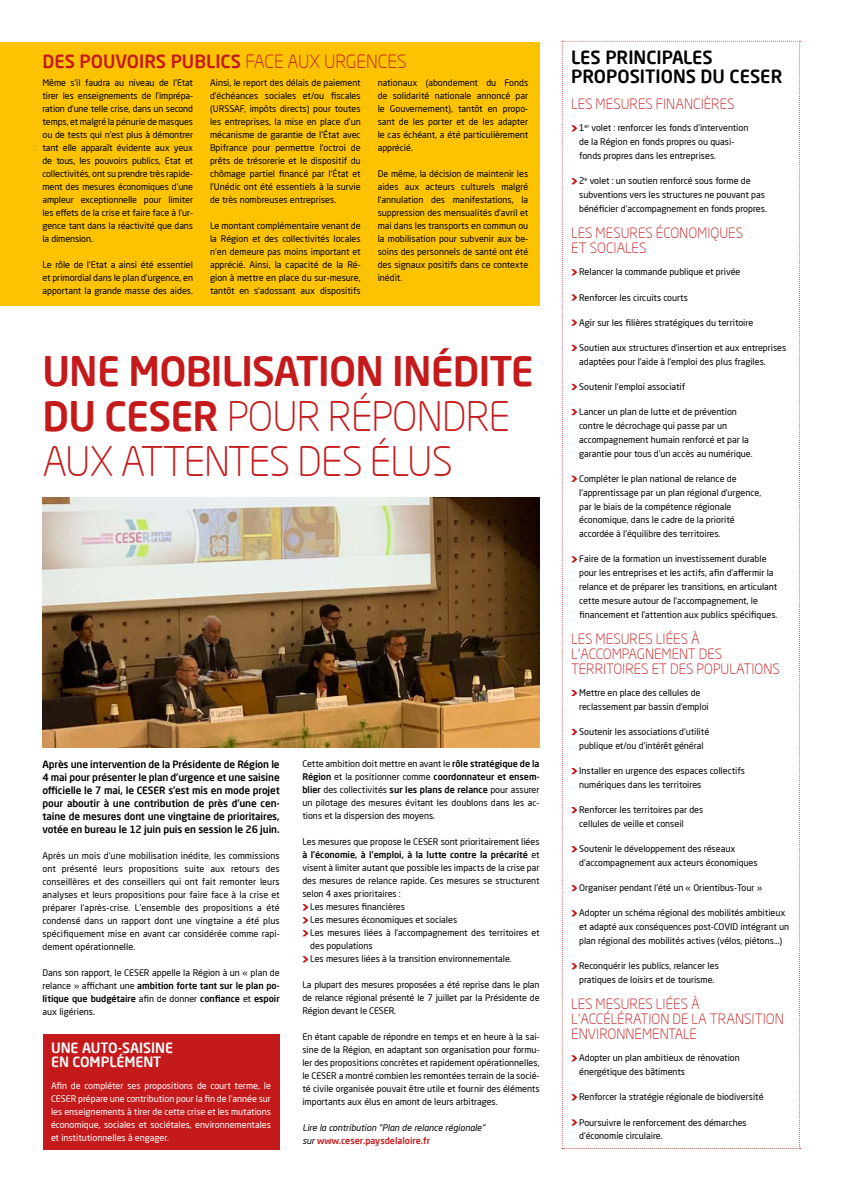
<style>
.page{position:relative;width:842px;height:1191px;background:#fff}
.page>*{position:absolute;margin:0;border:0;box-sizing:border-box;transform-origin:0 0}
.t1{font:300 40px/45px "Neo Sans Pro";letter-spacing:-.02em;color:#c51a1b}
.t2{font:500 18px "Neo Sans Pro";color:#c51a1b}
.t3{font:500 18px/18.8px "Neo Sans Pro";color:#000}
.t4{font:300 14px/14.8px "Neo Sans Pro";color:#c51a1b}
.t5{font:500 14px/14px "Neo Sans Pro";color:#fff}
.t6{font:500 10px/13px "Neo Sans Pro";letter-spacing:-.01em;color:#000;text-align:justify}
.t7{font:9px/13px "Neo Sans Pro";color:#000}
.t8{font:9px/13px "Neo Sans Pro";color:#fff;text-align:justify}
.t9{font:italic 9px/13px "Neo Sans Pro";color:#000}
.t10{font:500 9px "Neo Sans Pro";color:#000}
.s1{font-weight:300}
.s2{font-weight:500}
.s3{font-weight:400}
.s4{font-weight:500;font-style:normal;color:#c51a1b}
</style>
<div class="page">
<svg style="left:302px;top:904px;width:6px;height:6px"></svg>
<svg style="left:302px;top:917px;width:6px;height:6px"></svg>
<svg style="left:302px;top:930px;width:6px;height:6px"></svg>
<svg style="left:302px;top:956px;width:6px;height:6px"></svg>
<div style="left:0;top:43px;width:540px;height:263px;background:#fdc300"></div>
<svg style="left:562px;top:41px;width:238px;height:1108px"></svg>
<div style="left:43px;top:1034px;width:236px;height:115px;background:#c51a1b"></div>
<img style="left:43px;top:497px;width:496px;height:250px">
<h2 class="t2" style="left:43px;top:51px;width:366px">DES POUVOIRS PUBLICS <span class="s1">FACE AUX URGENCES</span></h2>
<p class="t7" style="left:43px;top:76px;width:152px;text-align:justify">Même s’il faudra au niveau de l’Etat tirer les enseignements de l’imprépa&shy;ration d’une telle crise, dans un second temps, et malgré la pénurie de masques ou de tests qui n’est plus à démontrer tant elle apparaît évidente aux yeux de tous, les pouvoirs publics, Etat et collectivités, ont su prendre très rapide&shy;ment des mesures économiques d'une ampleur exceptionnelle pour limiter les effets de la crise et faire face à l’ur&shy;gence tant dans la réactivité que dans la dimension.</p>
<p class="t7" style="left:43px;top:258px;width:152px;text-align:justify">Le rôle de l’Etat a ainsi été essentiel et primordial dans le plan d’urgence, en apportant la grande masse des aides.</p>
<p class="t7" style="left:210px;top:76px;width:152px;text-align:justify">Ainsi, le report des délais de paiement d’échéances sociales et/ou fiscales (URSSAF, impôts directs) pour toutes les entreprises, la mise en place d’un mécanisme de garantie de l’État avec Bpifrance pour permettre l’octroi de prêts de trésorerie et le dispositif du chômage partiel financé par l’État et l’Unédic ont été essentiels à la survie de très nombreuses entreprises.</p>
<p class="t7" style="left:210px;top:219px;width:152px;text-align:justify">Le montant complémentaire venant de la Région et des collectivités locales n’en demeure pas moins important et apprécié. Ainsi, la capacité de la Ré&shy;gion à mettre en place du sur-mesure, tantôt en s’adossant aux dispositifs</p>
<p class="t7" style="left:378px;top:76px;width:152px;text-align:justify">nationaux (abondement du Fonds de solidarité nationale annoncé par le Gouvernement), tantôt en propo&shy;sant de les porter et de les adapter le cas échéant, a été particulièrement apprécié.</p>
<p class="t7" style="left:378px;top:167px;width:152px;text-align:justify">De même, la décision de maintenir les aides aux acteurs culturels malgré l’annulation des manifestations, la suppression des mensualités d’avril et mai dans les transports en commun ou la mobilisation pour subvenir aux be&shy;soins des personnels de santé ont été des signaux positifs dans ce contexte inédit.</p>
<h1 class="t1" style="left:43px;top:348px;width:493px"><span class="s2">UNE MOBILISATION INÉDITE<br>DU CESER</span> POUR RÉPONDRE<br>AUX ATTENTES DES ÉLUS</h1>
<p class="t6" style="left:43px;top:758px;width:239px">Après une intervention de la Présidente de Région le 4 mai pour présenter le plan d’urgence et une saisine officielle le 7 mai, le CESER s’est mis en mode projet pour aboutir à une contribution de près d’une cen&shy;taine de mesures dont une vingtaine de prioritaires, votée en bureau le 12 juin puis en session le 26 juin.</p>
<p class="t7" style="left:43px;top:849px;width:239px;text-align:justify">Après un mois d’une mobilisation inédite, les commissions ont présenté leurs propositions suite aux retours des conseillères et des conseillers qui ont fait remonter leurs analyses et leurs propositions pour faire face à la crise et préparer l’après-crise. L’ensemble des propositions a été condensé dans un rapport dont une vingtaine a été plus spécifiquement mise en avant car considérée comme rapi&shy;dement opérationnelle.</p>
<p class="t7" style="left:43px;top:966px;width:239px;text-align:justify">Dans son rapport, le CESER appelle la Région à un « plan de relance » affichant une <span class="s2">ambition forte tant sur le plan po&shy;litique que budgétaire</span> afin de donner <span class="s2">confiance</span> et <span class="s2">espoir </span>aux ligériens.</p>
<h3 class="t5" style="left:51px;top:1041px;width:124px">UNE AUTO-SAISINE<br>EN COMPLÉMENT</h3>
<p class="t8" style="left:51px;top:1078px;width:221px">Afin de compléter ses propositions de court terme, le CESER prépare une contribution pour la fin de l’année sur les enseignements à tirer de cette crise et les mutations économique, sociales et sociétales, environnementales et institutionnelles à engager.</p>
<p class="t7" style="left:302px;top:757px;width:239px;text-align:justify">Cette ambition doit mettre en avant le <span class="s2">rôle stratégique de la Région</span> et la positionner comme <span class="s2">coordonnateur et ensem&shy;blier</span> des collectivités <span class="s2">sur les plans de relance</span> pour assurer un pilotage des mesures évitant les doublons dans les ac&shy;tions et la dispersion des moyens.</p>
<p class="t7" style="left:302px;top:835px;width:239px">Les mesures que propose le CESER sont prioritairement liées</p>
<p class="t10" style="left:302px;top:849px;width:239px">à l’économie, à l’emploi, à la lutte contre la précarité <span class="s3">et</span></p>
<p class="t7" style="left:302px;top:861px;width:239px">visent à limiter autant que possible les impacts de la crise par</p>
<p class="t7" style="left:302px;top:874px;width:239px">des mesures de relance rapide. Ces mesures se structurent</p>
<p class="t7" style="left:302px;top:887px;width:100px">selon 4 axes prioritaires :</p>
<p class="t7" style="left:310px;top:900px;width:96px">Les mesures financières</p>
<p class="t7" style="left:310px;top:913px;width:148px">Les mesures économiques et sociales</p>
<p class="t7" style="left:310px;top:926px;width:231px">Les mesures liées à l’accompagnement des territoires et</p>
<p class="t7" style="left:310px;top:939px;width:64px">des populations</p>
<p class="t7" style="left:310px;top:952px;width:203px">Les mesures liées à la transition environnementale.</p>
<p class="t7" style="left:302px;top:978px;width:239px;text-align:justify">La plupart des mesures proposées a été reprise dans le plan de relance régional présenté le 7 juillet par la Présidente de Région devant le CESER.</p>
<p class="t7" style="left:302px;top:1030px;width:239px;text-align:justify">En étant capable de répondre en temps et en heure à la sai&shy;sine de la Région, en adaptant son organisation pour formu&shy;ler des propositions concrètes et rapidement opérationnelles, le CESER a montré combien les remontées terrain de la socié&shy;té civile organisée pouvait être utile et fournir des éléments importants aux élus en amont de leurs arbitrages.</p>
<p class="t9" style="left:302px;top:1121px;width:184px">Lire la contribution "Plan de relance régionale" sur <span class="s4">www.ceser.paysdelaloire.fr</span></p>
<h2 class="t3" style="left:571px;top:48px;width:213px">LES PRINCIPALES<br>PROPOSITIONS DU CESER</h2>
<h3 class="t4" style="left:571px;top:96px;width:165px">LES MESURES FINANCIÈRES</h3>
<p class="t7" style="left:579px;top:121px;width:171px;line-height:13.8px">1<sup>er</sup> volet : renforcer les fonds d’intervention de la Région en fonds propres ou quasi&shy;fonds propres dans les entreprises.</p>
<p class="t7" style="left:579px;top:174px;width:189px;line-height:13.8px">2<sup>e</sup> volet : un soutien renforcé sous forme de subventions vers les structures ne pouvant pas bénéficier d’accompagnement en fonds propres.</p>
<h3 class="t4" style="left:571px;top:225px;width:173px">LES MESURES ÉCONOMIQUES<br>ET SOCIALES</h3>
<p class="t7" style="left:579px;top:265px;width:163px">Relancer la commande publique et privée</p>
<p class="t7" style="left:579px;top:291px;width:110px">Renforcer les circuits courts</p>
<p class="t7" style="left:579px;top:316px;width:176px">Agir sur les filières stratégiques du territoire</p>
<p class="t7" style="left:579px;top:341px;width:209px;line-height:13.8px">Soutien aux structures d’insertion et aux entreprises adaptées pour l’aide à l’emploi des plus fragiles.</p>
<p class="t7" style="left:579px;top:380px;width:107px">Soutenir l’emploi associatif</p>
<p class="t7" style="left:579px;top:405px;width:175px;line-height:13.8px">Lancer un plan de lutte et de prévention contre le décrochage qui passe par un accompagnement humain renforcé et par la garantie pour tous d’un accès au numérique.</p>
<p class="t7" style="left:579px;top:471px;width:184px;line-height:13.8px">Compléter le plan national de relance de l’apprentissage par un plan régional d’urgence, par le biais de la compétence régionale économique, dans le cadre de la priorité accordée à l’équilibre des territoires.</p>
<p class="t7" style="left:579px;top:552px;width:200px;line-height:13.8px">Faire de la formation un investissement durable pour les entreprises et les actifs, afin d’affermir la relance et de préparer les transitions, en articulant cette mesure autour de l’accompagnement, le financement et l’attention aux publics spécifiques.</p>
<h3 class="t4" style="left:571px;top:631px;width:210px">LES MESURES LIÉES À<br>L’ACCOMPAGNEMENT DES<br>TERRITOIRES ET DES POPULATIONS</h3>
<p class="t7" style="left:579px;top:686px;width:131px;line-height:13.8px">Mettre en place des cellules de reclassement par bassin d’emploi</p>
<p class="t7" style="left:579px;top:725px;width:132px;line-height:13.8px">Soutenir les associations d’utilité publique et/ou d’intérêt général</p>
<p class="t7" style="left:579px;top:764px;width:167px;line-height:13.8px">Installer en urgence des espaces collectifs numériques dans les territoires</p>
<p class="t7" style="left:579px;top:803px;width:126px;line-height:13.8px">Renforcer les territoires par des cellules de veille et conseil</p>
<p class="t7" style="left:579px;top:842px;width:180px;line-height:13.8px">Soutenir le développement des réseaux d’accompagnement aux acteurs économiques</p>
<p class="t7" style="left:579px;top:881px;width:185px">Organiser pendant l’été un « Orientibus-Tour »</p>
<p class="t7" style="left:579px;top:906px;width:211px;line-height:13.8px">Adopter un schéma régional des mobilités ambitieux et adapté aux conséquences post-COVID intégrant un plan régional des mobilités actives (vélos, piétons…)</p>
<p class="t7" style="left:579px;top:959px;width:141px;line-height:13.8px">Reconquérir les publics, relancer les pratiques de loisirs et de tourisme.</p>
<h3 class="t4" style="left:571px;top:996px;width:214px">LES MESURES LIÉES À<br>L’ACCÉLÉRATION DE LA TRANSITION<br>ENVIRONNEMENTALE</h3>
<p class="t7" style="left:579px;top:1051px;width:162px;line-height:13.8px">Adopter un plan ambitieux de rénovation énergétique des bâtiments</p>
<p class="t7" style="left:579px;top:1090px;width:186px">Renforcer la stratégie régionale de biodiversité</p>
<p class="t7" style="left:579px;top:1115px;width:169px;line-height:13.8px">Poursuivre le renforcement des démarches d’économie circulaire.</p>
</div>
